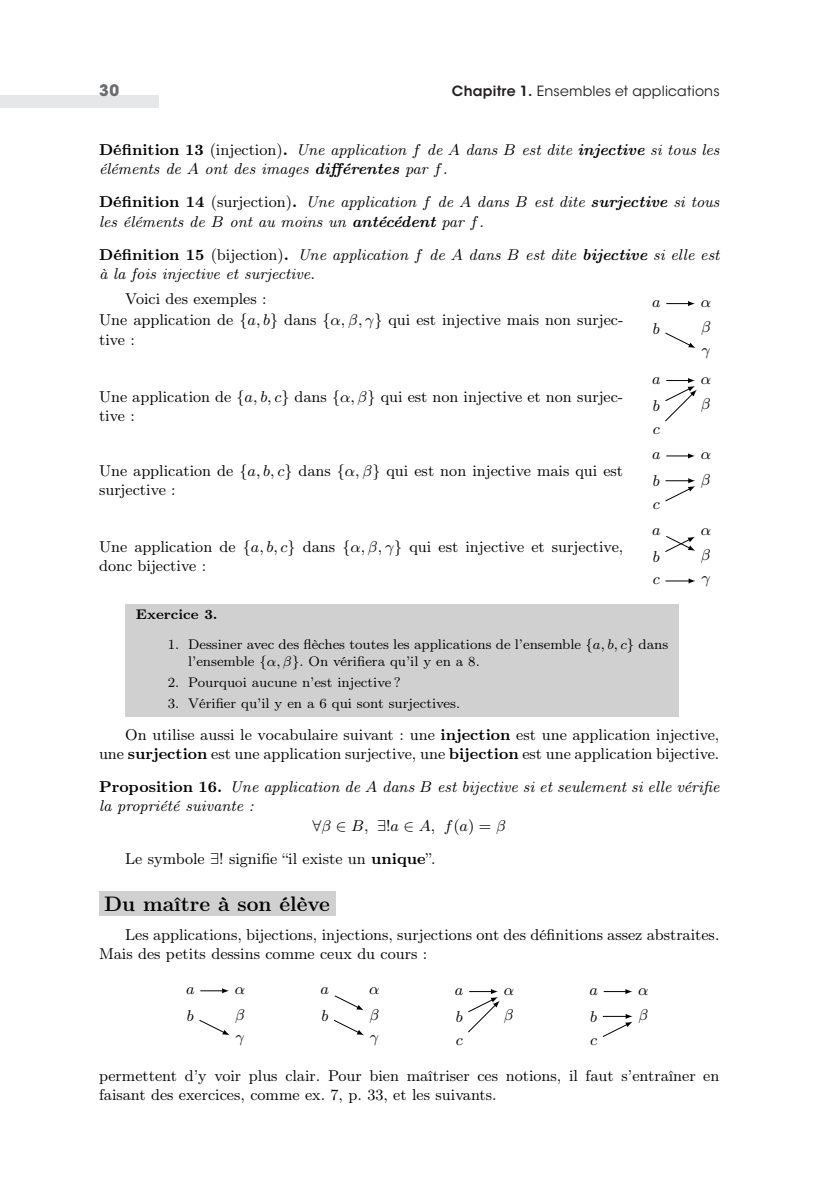
<style>
.page{position:relative;width:819px;height:1191px;background:#fff}
.page>*{position:absolute;margin:0;border:0;box-sizing:border-box;transform-origin:0 0}
.t1{font:21px "SFBX1200";color:#000}
.t2{font:15.75px/19.2px "SFRM0900";color:#000}
.t3{font:15.75px/19.2px "SFTI0900";color:#000}
.t4{font:15.75px/26.9px "CMMI9";color:#000}
.t5{font:700 15.75px "ITC Avant Garde Std";color:#6c6d70}
.t6{font:14px/16.6px "SFRM0800";color:#000}
.t7{font:14px "ITC Avant Garde Std";letter-spacing:.015em;color:#231f20}
.t8{font:14px "SFBX0800";color:#000}
.s1{font-weight:600}
.s2{font-family:"SFBX0900"}
.s3{font-family:"SFRM0900"}
.s4{font-family:"CMMI9"}
.s5{font-family:"SFBI0900"}
.s6{font-family:"CMSY9"}
.s7{font-family:"CMSY8"}
.s8{font-family:"CMMI8"}
.s9{font-family:"CMR9"}
</style>
<div class="page">
<svg style="left:666px;top:301px;width:29px;height:5px"></svg>
<svg style="left:665px;top:332px;width:30px;height:16px"></svg>
<svg style="left:665px;top:378px;width:31px;height:44px"></svg>
<svg style="left:666px;top:453px;width:29px;height:5px"></svg>
<svg style="left:665px;top:478px;width:30px;height:24px"></svg>
<svg style="left:665px;top:536px;width:30px;height:16px"></svg>
<svg style="left:665px;top:578px;width:30px;height:5px"></svg>
<div style="left:125px;top:603px;width:553px;height:113px;background:#d0d0d0"></div>
<div style="left:99px;top:891px;width:236px;height:25px;background:#d0d0d0"></div>
<svg style="left:200px;top:988px;width:29px;height:5px"></svg>
<svg style="left:199px;top:1019px;width:30px;height:16px"></svg>
<svg style="left:334px;top:995px;width:30px;height:15px"></svg>
<svg style="left:333px;top:1019px;width:31px;height:16px"></svg>
<svg style="left:468px;top:989px;width:31px;height:44px"></svg>
<svg style="left:603px;top:989px;width:29px;height:5px"></svg>
<svg style="left:602px;top:1013px;width:30px;height:24px"></svg>
<div style="left:0;top:96px;width:159px;height:12px;background:#e6e7e9"></div>
<p class="t5" style="left:99px;top:80px;width:21px">30</p>
<p class="t7" style="left:452px;top:82px;width:269px"><span class="s1">Chapitre 1.</span> Ensembles et applications</p>
<p class="t3" style="left:99px;top:140px;width:622px"><span class="s2">Définition 13</span> <span class="s3">(injection)</span><span class="s2">.</span> Une application <span class="s4">f</span> de <span class="s4">A</span> dans <span class="s4">B</span> est dite <span class="s5">injective</span> si tous les éléments de <span class="s4">A</span> ont des images <span class="s5">différentes</span> par <span class="s4">f</span>.</p>
<p class="t3" style="left:99px;top:193px;width:622px"><span class="s2">Définition 14</span> <span class="s3">(surjection)</span><span class="s2">.</span> Une application <span class="s4">f</span> de <span class="s4">A</span> dans <span class="s4">B</span> est dite <span class="s5">surjective</span> si tous les éléments de <span class="s4">B</span> ont au moins un <span class="s5">antécédent</span> par <span class="s4">f</span>.</p>
<p class="t3" style="left:99px;top:245px;width:622px"><span class="s2">Définition 15</span> <span class="s3">(bijection)</span><span class="s2">.</span> Une application <span class="s4">f</span> de <span class="s4">A</span> dans <span class="s4">B</span> est dite <span class="s5">bijective</span> si elle est à la fois injective et surjective.</p>
<p class="t2" style="left:99px;top:289px;width:525px;line-height:21px;text-indent:26px">Voici des exemples :<br>Une application de <span class="s6">{</span><span class="s4">a, b</span><span class="s6">}</span> dans <span class="s6">{</span><span class="s4">↵, β, γ</span><span class="s6">}</span> qui est injective mais non surjec-</p>
<p class="t2" style="left:99px;top:330px;width:37px">tive :</p>
<p class="t4" style="left:652px;top:289px;width:10px">a b</p>
<p class="t4" style="left:700px;top:290px;width:12px;line-height:25.4px">↵ β</p>
<p class="t4" style="left:701px;top:338px;width:10px">γ</p>
<p class="t2" style="left:99px;top:387px;width:525px">Une application de <span class="s6">{</span><span class="s4">a, b, c</span><span class="s6">}</span> dans <span class="s6">{</span><span class="s4">↵, β</span><span class="s6">}</span> qui est non injective et non surjec&shy;tive :</p>
<p class="t4" style="left:652px;top:366px;width:10px">a b</p>
<p class="t4" style="left:652px;top:416px;width:8px">c</p>
<p class="t2" style="left:99px;top:461px;width:525px">Une application de <span class="s6">{</span><span class="s4">a, b, c</span><span class="s6">}</span> dans <span class="s6">{</span><span class="s4">↵, β</span><span class="s6">}</span> qui est non injective mais qui est surjective :</p>
<p class="t4" style="left:652px;top:442px;width:10px">a b</p>
<p class="t4" style="left:652px;top:491px;width:8px">c</p>
<p class="t2" style="left:99px;top:537px;width:525px">Une application de <span class="s6">{</span><span class="s4">a, b, c</span><span class="s6">}</span> dans <span class="s6">{</span><span class="s4">↵, β, γ</span><span class="s6">}</span> qui est injective et surjective, donc bijective :</p>
<p class="t4" style="left:652px;top:517px;width:10px">a b</p>
<p class="t4" style="left:652px;top:567px;width:8px">c</p>
<p class="t4" style="left:700px;top:367px;width:12px;line-height:25.4px">↵ β</p>
<p class="t4" style="left:700px;top:443px;width:12px;line-height:25.4px">↵ β</p>
<p class="t4" style="left:700px;top:518px;width:12px;line-height:25.4px">↵ β</p>
<p class="t4" style="left:701px;top:565px;width:10px">γ</p>
<p class="t8" style="left:136px;top:605px;width:83px">Exercice 3.</p>
<p class="t6" style="left:188px;top:636px;width:481px;text-indent:-20px">1. Dessiner avec des flèches toutes les applications de l’ensemble <span class="s7">{</span><span class="s8">a, b, c</span><span class="s7">}</span> dans l’ensemble <span class="s7">{</span><span class="s8">↵, β</span><span class="s7">}</span>. On vérifiera qu’il y en a 8.</p>
<p class="t6" style="left:168px;top:674px;width:234px">2. Pourquoi aucune n’est injective ?</p>
<p class="t6" style="left:168px;top:695px;width:294px">3. Vérifier qu’il y en a 6 qui sont surjectives.</p>
<p class="t2" style="left:99px;top:725px;width:622px;text-align:right">On utilise aussi le vocabulaire suivant : une <span class="s2">injection</span> est une application injective, une <span class="s2">surjection</span> est une application surjective, une <span class="s2">bijection</span> est une application bijective.</p>
<p class="t3" style="left:99px;top:777px;width:622px"><span class="s2">Proposition 16.</span> Une application de <span class="s4">A</span> dans <span class="s4">B</span> est bijective si et seulement si elle vérifie la propriété suivante :</p>
<p class="t4" style="left:312px;top:813px;width:194px"><span class="s6">8</span>β <span class="s6">2</span>B, <span class="s6">9</span><span class="s9">!</span>a<span class="s6">2</span>A, f<span class="s9">(</span>a<span class="s9">)=</span>β</p>
<p class="t2" style="left:125px;top:849px;width:312px">Le symbole <span class="s6">9</span><span class="s9">!</span> signifie “il existe un <span class="s2">unique</span>”.</p>
<h1 class="t1" style="left:104px;top:891px;width:227px">Du maître à son élève</h1>
<p class="t2" style="left:99px;top:925px;width:622px;text-indent:26px">Les applications, bijections, injections, surjections ont des définitions assez abstraites.<br>Mais des petits dessins comme ceux du cours :</p>
<p class="t4" style="left:186px;top:976px;width:10px">a b</p>
<p class="t4" style="left:235px;top:977px;width:12px;line-height:25.4px">↵ β</p>
<p class="t4" style="left:235px;top:1024px;width:10px">γ</p>
<p class="t4" style="left:320px;top:976px;width:10px">a b</p>
<p class="t4" style="left:369px;top:977px;width:12px;line-height:25.4px">↵ β</p>
<p class="t4" style="left:370px;top:1024px;width:10px">γ</p>
<p class="t4" style="left:455px;top:977px;width:10px">a b</p>
<p class="t4" style="left:455px;top:1027px;width:8px">c</p>
<p class="t4" style="left:503px;top:978px;width:12px;line-height:25.4px">↵ β</p>
<p class="t4" style="left:589px;top:977px;width:10px">a b</p>
<p class="t4" style="left:590px;top:1027px;width:8px">c</p>
<p class="t4" style="left:638px;top:978px;width:12px;line-height:25.4px">↵ β</p>
<p class="t2" style="left:99px;top:1066px;width:622px">permettent d’y voir plus clair. Pour bien maîtriser ces notions, il faut s’entraîner en faisant des exercices, comme ex. 7, p. 33, et les suivants.</p>
</div>
